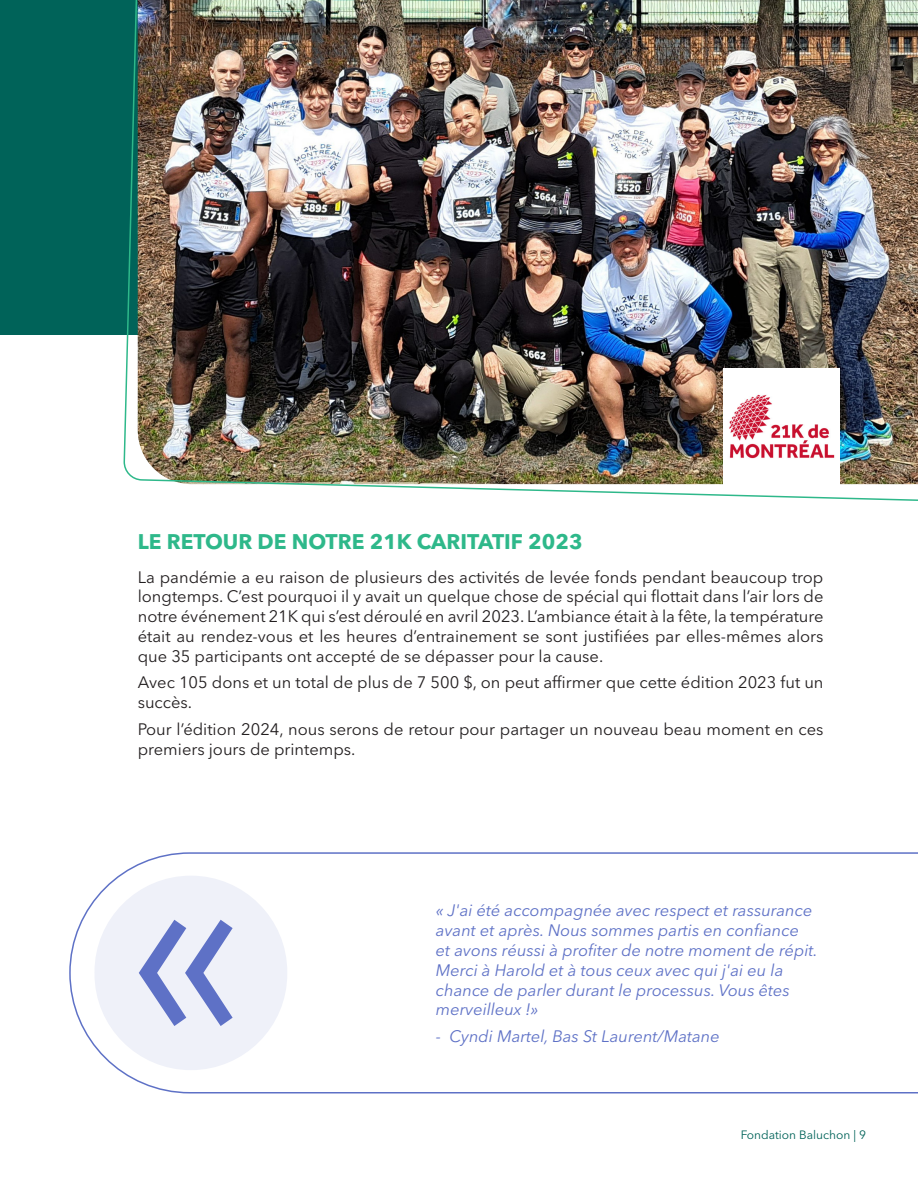
<style>
.page{position:relative;width:918px;height:1188px;background:#fff}
.page>*{position:absolute;margin:0;border:0;box-sizing:border-box;transform-origin:0 0}
.titre2{font:700 21px "Avenir Next LT Pro";color:#2eb88a}
.t1{font:16.5px/19.8px "Avenir Next LT Pro";color:#231f20}
.legende{font:italic 16.5px/19.8px "Avenir Next LT Pro";color:#5e71c6}
.t2{font:12px "Avenir Next LT Pro";color:#006359}
</style>
<div class="page">
<div style="left:0;top:0;width:918px;height:335px;background:#006359"></div>
<img style="left:124px;top:0;width:794px;height:501px">
<svg style="left:69px;top:852px;width:849px;height:242px"></svg>
<p class="titre2" style="left:138px;top:529px;width:446px">LE RETOUR DE NOTRE 21K CARITATIF 2023</p>
<p class="t1" style="left:138px;top:567px;width:687px;text-align:justify">La pandémie a eu raison de plusieurs des activités de levée fonds pendant beaucoup trop longtemps. C’est pourquoi il y avait un quelque chose de spécial qui flottait dans l’air lors de notre événement 21K qui s’est déroulé en avril 2023. L’ambiance était à la fête, la température était au rendez-vous et les heures d’entrainement se sont justifiées par elles-mêmes alors que 35 participants ont accepté de se dépasser pour la cause.</p>
<p class="t1" style="left:138px;top:673px;width:687px">Avec 105 dons et un total de plus de 7 500 $, on peut affirmer que cette édition 2023 fut un succès.</p>
<p class="t1" style="left:138px;top:719px;width:687px">Pour l’édition 2024, nous serons de retour pour partager un nouveau beau moment en ces premiers jours de printemps.</p>
<p class="legende" style="left:436px;top:901px;width:383px">« J'ai été accompagnée avec respect et rassurance avant et après. Nous sommes partis en confiance<br>et avons réussi à profiter de notre moment de répit.<br>Merci à Harold et à tous ceux avec qui j'ai eu la chance de parler durant le processus. Vous êtes merveilleux !»</p>
<p class="legende" style="left:436px;top:1026px;width:285px">- Cyndi Martel, Bas St Laurent/Matane</p>
<p class="t2" style="left:741px;top:1127px;width:127px">Fondation Baluchon | 9</p>
</div>
